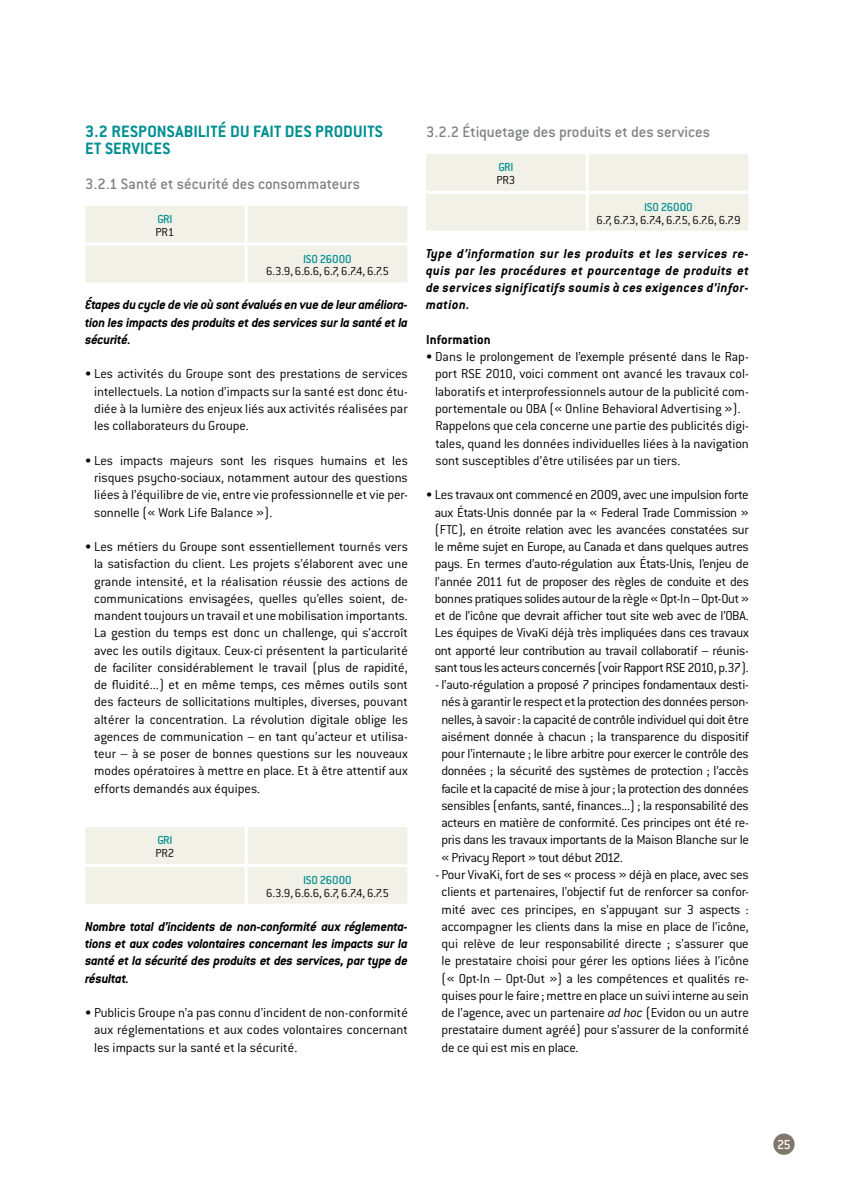
<style>
.page{position:relative;width:851px;height:1191px;background:#fff}
.page>*{position:absolute;margin:0;border:0;box-sizing:border-box;transform-origin:0 0}
.t1{font:700 18px "Conduit ITC";letter-spacing:.01em;color:#008f91}
.t2{font:500 16.5px "Conduit ITC";color:#808285}
.t3{font:300 14.25px/17.2px "Conduit ITC";letter-spacing:-.005em;color:#000;text-align:justify}
.t4{font:italic 700 14.25px/17.2px "Conduit ITC";letter-spacing:-.02em;color:#000;text-align:justify}
.t5{font:700 14.25px "Conduit ITC";color:#000}
.t6{font:500 14.25px "Conduit ITC";color:#fff}
.t7{font:300 12.75px "Conduit ITC";color:#000}
.t8{font:500 12.75px "Conduit ITC";letter-spacing:-.03em;color:#008f91}
.s1{font-style:italic}
</style>
<div class="page">
<div style="left:773px;top:1133px;width:21px;height:21px;background:#817768;border-radius:50%"></div>
<div style="left:85px;top:206px;width:322px;height:76px;background:#f2f1e8"></div>
<hr style="left:245px;top:206px;width:3px;height:37px;background:#fff">
<hr style="left:245px;top:246px;width:3px;height:36px;background:#fff">
<hr style="left:85px;top:243px;width:161px;height:3px;background:#fff">
<hr style="left:246px;top:243px;width:161px;height:3px;background:#fff">
<div style="left:85px;top:827px;width:322px;height:76px;background:#f2f1e8"></div>
<hr style="left:245px;top:827px;width:3px;height:37px;background:#fff">
<hr style="left:245px;top:867px;width:3px;height:36px;background:#fff">
<hr style="left:85px;top:864px;width:161px;height:3px;background:#fff">
<hr style="left:246px;top:864px;width:161px;height:3px;background:#fff">
<div style="left:426px;top:154px;width:322px;height:77px;background:#f2f1e8"></div>
<hr style="left:585px;top:154px;width:3px;height:37px;background:#fff">
<hr style="left:585px;top:194px;width:3px;height:37px;background:#fff">
<hr style="left:426px;top:191px;width:161px;height:3px;background:#fff">
<hr style="left:587px;top:191px;width:161px;height:3px;background:#fff">
<p class="t1" style="left:85px;top:121px;width:116px">3.2 RESPONSABILITÉ</p>
<p class="t1" style="left:230px;top:121px;width:154px">DU FAIT DES PRODUITS</p>
<p class="t1" style="left:85px;top:138px;width:37px">ET SERVICE</p>
<p class="t1" style="left:162px;top:138px;width:9px">S</p>
<p class="t2" style="left:85px;top:174px;width:276px">3.2.1 Santé et sécurité des consommateurs</p>
<p class="t8" style="left:157px;top:212px;width:17px">GRI</p>
<p class="t7" style="left:155px;top:225px;width:20px">PR1</p>
<p class="t8" style="left:303px;top:251px;width:50px">ISO 26000</p>
<p class="t7" style="left:266px;top:264px;width:124px">6.3.9, 6.6.6, 6.7, 6.7.4, 6.7.5</p>
<p class="t4" style="left:85px;top:296px;width:324px">Étapes du cycle de vie où sont évalués en vue de leur améliora&shy;tion les impacts des produits et des services sur la santé et la sécurité.</p>
<p class="t3" style="left:94px;top:365px;width:315px;text-indent:-9px">• Les activités du Groupe sont des prestations de services intellectuels. La notion d’impacts sur la santé est donc étu&shy;diée à la lumière des enjeux liés aux activités réalisées par les collaborateurs du Groupe.</p>
<p class="t3" style="left:94px;top:452px;width:315px;text-indent:-9px">• Les impacts majeurs sont les risques humains et les risques psycho-sociaux, notamment autour des questions liées à l’équilibre de vie, entre vie professionnelle et vie per&shy;sonnelle (« Work Life Balance »).</p>
<p class="t3" style="left:94px;top:538px;width:315px;text-indent:-9px">• Les métiers du Groupe sont essentiellement tournés vers la satisfaction du client. Les projets s’élaborent avec une grande intensité, et la réalisation réussie des actions de communications envisagées, quelles qu’elles soient, de&shy;mandent toujours un travail et une mobilisation importants.<br>La gestion du temps est donc un challenge, qui s’accroît avec les outils digitaux. Ceux-ci présentent la particularité de faciliter considérablement le travail (plus de rapidité, de fluidité...) et en même temps, ces mêmes outils sont des facteurs de sollicitations multiples, diverses, pouvant altérer la concentration. La révolution digitale oblige les agences de communication – en tant qu’acteur et utilisa&shy;teur – à se poser de bonnes questions sur les nouveaux modes opératoires à mettre en place. Et à être attentif aux efforts demandés aux équipes.</p>
<p class="t8" style="left:157px;top:833px;width:17px">GRI</p>
<p class="t7" style="left:155px;top:846px;width:20px">PR2</p>
<p class="t8" style="left:303px;top:872px;width:50px">ISO 26000</p>
<p class="t7" style="left:266px;top:885px;width:124px">6.3.9, 6.6.6, 6.7, 6.7.4, 6.7.5</p>
<p class="t4" style="left:85px;top:917px;width:324px">Nombre total d’incidents de non-conformité aux réglementa&shy;tions et aux codes volontaires concernant les impacts sur la santé et la sécurité des produits et des services, par type de résultat.</p>
<p class="t3" style="left:94px;top:1004px;width:315px;text-indent:-9px">• Publicis Groupe n’a pas connu d’incident de non-conformité aux réglementations et aux codes volontaires concernant les impacts sur la santé et la sécurité.</p>
<p class="t2" style="left:426px;top:122px;width:285px">3.2.2 Étiquetage des produits et des services</p>
<p class="t8" style="left:498px;top:160px;width:17px">GRI</p>
<p class="t7" style="left:496px;top:173px;width:20px">PR3</p>
<p class="t8" style="left:644px;top:200px;width:50px">ISO 26000</p>
<p class="t7" style="left:596px;top:213px;width:146px">6.7, 6.7.3, 6.7.4, 6.7.5, 6.7.6, 6.7.9</p>
<p class="t4" style="left:426px;top:244px;width:324px">Type d’information sur les produits et les services re&shy;quis par les procédures et pourcentage de produits et de services significatifs soumis à ces exigences d’infor&shy;mation.</p>
<p class="t5" style="left:426px;top:331px;width:66px">Information</p>
<p class="t3" style="left:435px;top:348px;width:315px;text-align:left;text-indent:-9px">• Dans le prolongement de l’exemple présenté dans le Rap&shy;port RSE 2010, voici comment ont avancé les travaux col&shy;laboratifs et interprofessionnels autour de la publicité com&shy;portementale ou OBA (« Online Behavioral Advertising »).<br>Rappelons que cela concerne une partie des publicités digi&shy;tales, quand les données individuelles liées à la navigation sont susceptibles d’être utilisées par un tiers.</p>
<p class="t3" style="left:435px;top:486px;width:315px;text-indent:-9px">• Les travaux ont commencé en 2009, avec une impulsion forte aux États-Unis donnée par la « Federal Trade Commission » (FTC ), en étroite relation avec les avancées constatées sur le même sujet en Europe, au Canada et dans quelques autres pays. En termes d’auto-régulation aux États-Unis, l’enjeu de l’année 2011 fut de proposer des règles de conduite et des bonnes pratiques solides autour de la règle « Opt-I n – Opt-Out» et de l’icône que devrait afficher tout site web avec de l’OBA.<br>Les équipes de VivaKi déjà très impliquées dans ces travaux ont apporté leur contribution au travail collaboratif – réunis&shy;sant tous les acteurs concernés (voir Rapport RSE 2010, p.37).</p>
<p class="t3" style="left:441px;top:676px;width:309px;text-indent:-6px">- l’auto-régulation a proposé 7 principes fondamentaux desti&shy;nés à garantir le respect et la protection des données person&shy;nelles, à savoir : la capacité de contrôle individuel qui doit être aisément donnée à chacun ; la transparence du dispositif pour l’internaute ; le libre arbitre pour exercer le contrôle des données ; la sécurité des systèmes de protection ; l’accès facile et la capacité de mise à jour ; la protection des données sensibles (enfants, santé, finances...) ; la responsabilité des acteurs en matière de conformité. Ces principes ont été re&shy;pris dans les travaux importants de la Maison Blanche sur le « Privacy Report » tout début 2012.</p>
<p class="t3" style="left:441px;top:866px;width:309px;text-indent:-6px">- Pour VivaKi, fort de ses « process » déjà en place, avec ses clients et partenaires, l’objectif fut de renforcer sa confor&shy;mité avec ces principes, en s’appuyant sur 3 aspects : accompagner les clients dans la mise en place de l’icône, qui relève de leur responsabilité directe ; s’assurer que le prestataire choisi pour gérer les options liées à l’icône (« Opt-I n – Opt-Out ») a les compétences et qualités re&shy;quises pour le faire ; mettre en place un suivi interne au sein de l’agence, avec un partenaire <span class="s1">ad hoc</span> (Evidon ou un autre prestataire dument agréé) pour s’assurer de la conformité de ce qui est mis en place.</p>
<p class="t6" style="left:777px;top:1136px;width:15px">25</p>
</div>
